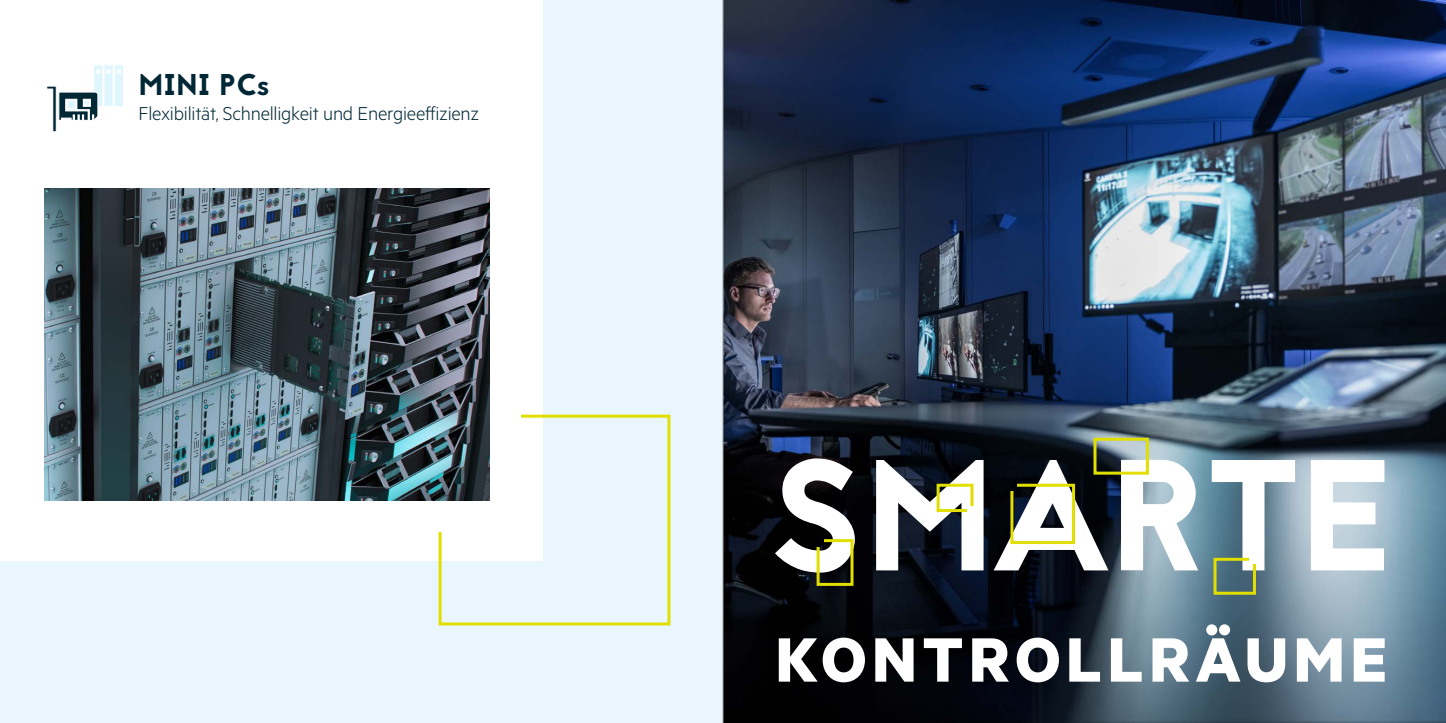
<style>
.page{position:relative;width:1446px;height:723px;background:#fff}
.page>*{position:absolute;margin:0;border:0;box-sizing:border-box;transform-origin:0 0}
.t1{font:157.5px "Jaapokki";letter-spacing:-.01em;color:#fff}
.t2{font:700 70.5px "Metric";letter-spacing:.08em;color:#fff}
.t3{font:30px "Jaapokki";letter-spacing:.01em;color:#002736}
.t4{font:300 21px "Metric";letter-spacing:-.01em;color:#002736}
</style>
<div class="page">
<div style="left:0;top:562px;width:753px;height:161px;background:#eaf6fe"></div>
<div style="left:543px;top:0;width:210px;height:716px;background:#eaf6fe"></div>
<div style="left:438px;top:415px;width:232px;height:210px;border:3px solid #e0df00"></div>
<div style="left:355px;top:286px;width:165px;height:246px;background:#fff"></div>
<img style="left:45px;top:188px;width:444px;height:312px">
<svg style="left:46px;top:65px;width:77px;height:67px"></svg>
<img style="left:723px;top:0;width:723px;height:723px">
<div style="left:1093px;top:438px;width:56px;height:37px;border:3px solid #e0df00"></div>
<div style="left:936px;top:484px;width:37px;height:28px;border:3px solid #e0df00"></div>
<div style="left:1010px;top:484px;width:65px;height:60px;border:3px solid #e0df00"></div>
<div style="left:1213px;top:558px;width:43px;height:37px;border:3px solid #e0df00"></div>
<div style="left:816px;top:539px;width:37px;height:47px;border:3px solid #e0df00"></div>
<svg style="left:812px;top:536px;width:11px;height:10px"></svg>
<div style="left:967px;top:505px;width:12px;height:13px;background:#fff"></div>
<div style="left:1249px;top:551px;width:13px;height:13px;background:#fff"></div>
<svg style="left:1004px;top:477px;width:13px;height:13px"></svg>
<hr style="left:722px;top:0;width:1px;height:723px;background:#9c9d9d">
<h3 class="t3" style="left:139px;top:63px;width:132px">MINI PCs</h3>
<p class="t4" style="left:139px;top:101px;width:342px">Flexibilität, Schnelligkeit und Energieeffizienz</p>
<h1 class="t1" style="left:768px;top:406px;width:628px">SMARTE</h1>
<h2 class="t2" style="left:775px;top:616px;width:613px">KONTROLLRÄUME</h2>
</div>
